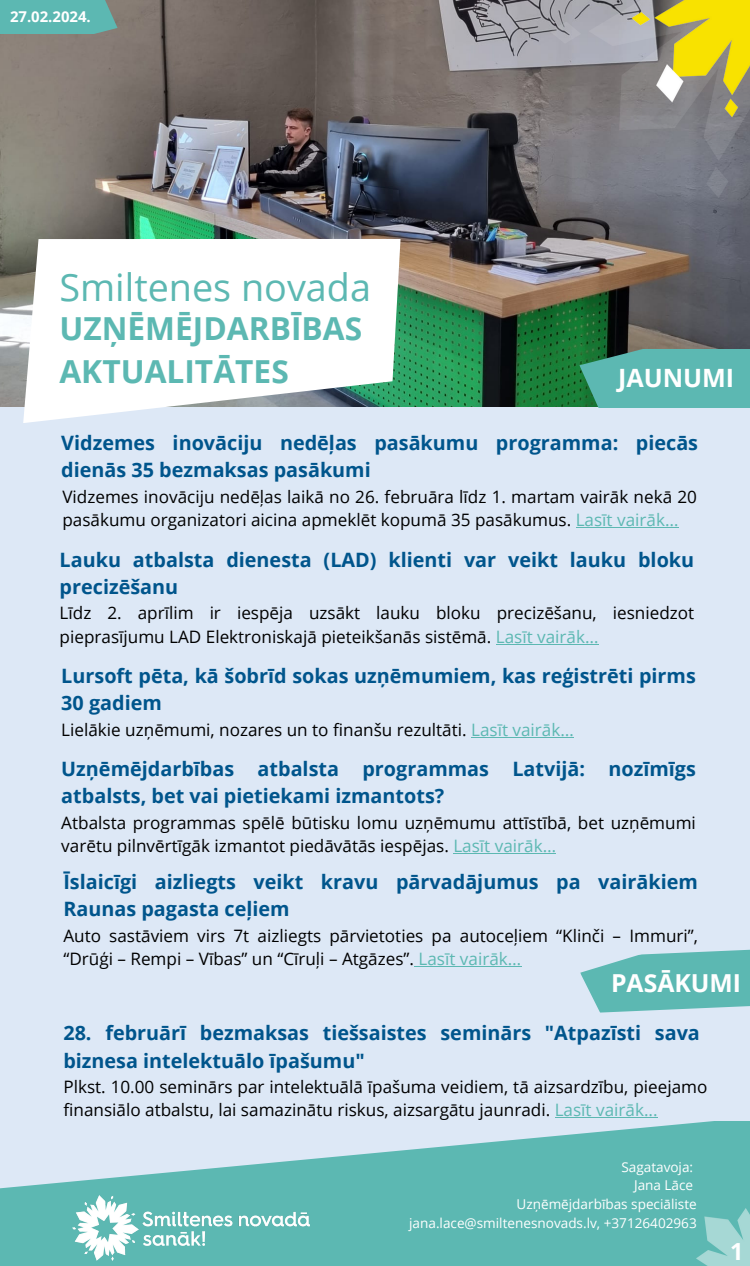
<style>
.page{position:relative;width:750px;height:1266px;background:#dde8f6}
.page>*{position:absolute;margin:0;border:0;box-sizing:border-box;transform-origin:0 0}
.t1{font:37.75px "Open Sans";color:#5cb8b2}
.t2{font:700 31.75px/43.9px "Open Sans";color:#5cb8b2}
.t3{font:700 25.25px "Open Sans";color:#fff}
.t4{font:700 24.75px "Open Sans";color:#fff}
.t5{font:700 23.5px "Open Sans";color:#fff}
.t6{font:700 19.75px/27.2px "Open Sans";color:#00558c}
.t7{font:17.12px/23.5px "Open Sans";color:#000}
.t8{font:700 14.88px "Open Sans";color:#fff}
.t9{font:13.5px "Open Sans";color:#fff}
.s1{color:#5cb8b2}
</style>
<div class="page">
<img style="left:0;top:0;width:750px;height:406px">
<svg style="left:20px;top:232px;width:384px;height:191px;background:#eaefee"></svg>
<img style="left:550px;top:0;width:200px;height:198px">
<svg style="left:579px;top:349px;width:171px;height:58px;background:#55b0a5"></svg>
<svg style="left:0;top:0;width:118px;height:34px;background:#5eb4ad"></svg>
<svg style="left:0;top:1121px;width:750px;height:145px;fill:#5cb8b2"></svg>
<img style="left:72px;top:1195px;width:238px;height:65px">
<img style="left:696px;top:1209px;width:54px;height:57px">
<svg style="left:580px;top:949px;width:170px;height:64px"></svg>
<hr style="left:576px;top:527px;width:102px;height:1px;background:#5cb8b2">
<hr style="left:471px;top:736px;width:103px;height:1px;background:#5cb8b2">
<hr style="left:496px;top:643px;width:102px;height:1px;background:#5cb8b2">
<hr style="left:555px;top:1117px;width:103px;height:1px;background:#5cb8b2">
<hr style="left:453px;top:853px;width:103px;height:1px;background:#5cb8b2">
<hr style="left:414px;top:966px;width:107px;height:1px;background:#5cb8b2">
<h4 class="t8" style="left:10px;top:6px;width:82px">27.02.2024.</h4>
<p class="t1" style="left:59px;top:260px;width:313px">Smiltenes novada</p>
<h2 class="t2" style="left:59px;top:305px;width:304px">UZŅĒMĒJDARBĪBAS<br>AKTUALITĀTES</h2>
<h3 class="t3" style="left:618px;top:360px;width:118px">JAUNUMI</h3>
<h4 class="t6" style="left:61px;top:429px;width:638px">Vidzemes inovāciju nedēļas pasākumu programma: piecās dienās 35 bezmaksas pasākumi</h4>
<h5 class="t7" style="left:62px;top:484px;width:636px">Vidzemes inovāciju nedēļas laikā no 26. februāra līdz 1. martam vairāk nekā 20 pasākumu organizatori aicina apmeklēt kopumā 35 pasākumus. <span class="s1">Lasīt vairāk…</span></h5>
<h4 class="t6" style="left:60px;top:545px;width:636px">Lauku atbalsta dienesta (LAD) klienti var veikt lauku bloku precizēšanu</h4>
<h5 class="t7" style="left:60px;top:601px;width:636px">Līdz 2. aprīlim ir iespēja uzsākt lauku bloku precizēšanu, iesniedzot pieprasījumu LAD Elektroniskajā pieteikšanās sistēmā. <span class="s1">Lasīt vairāk…</span></h5>
<h4 class="t6" style="left:61px;top:662px;width:636px">Lursoft pēta, kā šobrīd sokas uzņēmumiem, kas reģistrēti pirms<br>30 gadiem</h4>
<h5 class="t7" style="left:61px;top:717px;width:514px">Lielākie uzņēmumi, nozares un to finanšu rezultāti. <span class="s1">Lasīt vairāk…</span></h5>
<h3 class="t6" style="left:61px;top:754px;width:636px">Uzņēmējdarbības atbalsta programmas Latvijā: nozīmīgs atbalsts, bet vai pietiekami izmantots?</h3>
<h4 class="t7" style="left:61px;top:810px;width:636px">Atbalsta programmas spēlē būtisku lomu uzņēmumu attīstībā, bet uzņēmumi varētu pilnvērtīgāk izmantot piedāvātās iespējas. <span class="s1">Lasīt vairāk…</span></h4>
<h5 class="t6" style="left:63px;top:868px;width:636px">Īslaicīgi aizliegts veikt kravu pārvadājumus pa vairākiem<br>Raunas pagasta ceļiem</h5>
<p class="t7" style="left:63px;top:923px;width:636px">Auto sastāviem virs 7t aizliegts pārvietoties pa autoceļiem “Klinči – Immuri”, “Drūģi – Rempi – Vības” un “Cīruļi – Atgāzes”. <span class="s1">Lasīt vairāk…</span></p>
<h4 class="t4" style="left:611px;top:965px;width:131px">PASĀKUMI</h4>
<h5 class="t6" style="left:63px;top:1019px;width:638px">28. februārī bezmaksas tiešsaistes seminārs "Atpazīsti sava biznesa intelektuālo īpašumu"</h5>
<p class="t7" style="left:63px;top:1074px;width:646px">Plkst. 10.00 seminārs par intelektuālā īpašuma veidiem, tā aizsardzību, pieejamo finansiālo atbalstu, lai samazinātu riskus, aizsargātu jaunradi. <span class="s1">Lasīt vairāk...</span></p>
<h6 class="t9" style="left:621px;top:1157px;width:73px">Sagatavoja:</h6>
<p class="t9" style="left:634px;top:1176px;width:61px">Jana Lāce</p>
<p class="t9" style="left:517px;top:1194px;width:182px">Uzņēmējdarbības speciāliste</p>
<h1 class="t9" style="left:409px;top:1213px;width:289px">jana.lace@smiltenesnovads.lv, +37126402963</h1>
<h5 class="t5" style="left:730px;top:1235px;width:15px">1</h5>
</div>
